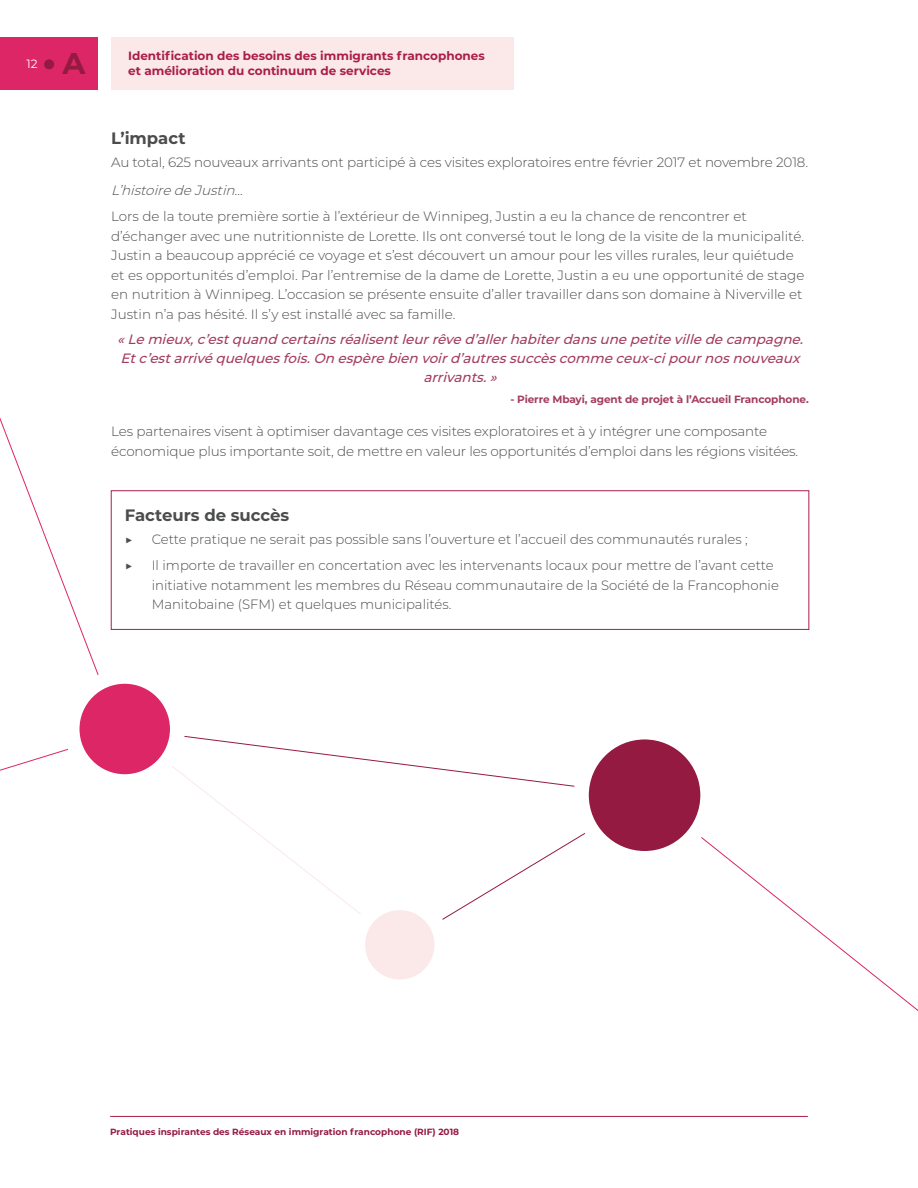
<style>
.page{position:relative;width:918px;height:1188px;background:#fff}
.page>*{position:absolute;margin:0;border:0;box-sizing:border-box;transform-origin:0 0}
.t1{font:700 30px "Montserrat";color:#941a42}
.Facteurs_sous-titre{font:700 16.5px "Montserrat";color:#4b4c4d}
.Sous-Titres{font:700 16.5px "Montserrat";color:#4b4c4d}
.Paragraphes{font:300 13.5px/19.5px "Montserrat";color:#4b4c4d}
.Citations_A{font:italic 500 13.5px/18.8px "Montserrat";color:#a43c5e;text-align:center}
.t2{font:italic 300 13.5px "Montserrat";color:#4b4c4d}
.t3{font:700 13.5px "Montserrat";color:#4b4c4d}
.t4{font:700 12px "Montserrat";color:#ab1d47}
.t5{font:12px "Montserrat";color:#fff}
.Citations_A__nom{font:700 10.5px "Montserrat";letter-spacing:-.01em;color:#a43c5e}
.t6{font:700 9px "Montserrat";color:#941a42}
</style>
<div class="page">
<div style="left:111px;top:38px;width:403px;height:52px;background:#fbe9e9"></div>
<div style="left:0;top:38px;width:97px;height:52px;background:#dc2666"></div>
<div style="left:44px;top:59px;width:10px;height:10px;background:#941a42;border-radius:50%"></div>
<hr style="left:110px;top:1116px;width:698px;height:1px;background:#ab1d47">
<svg style="left:701px;top:837px;width:217px;height:174px"></svg>
<svg style="left:0;top:417px;width:649px;height:503px"></svg>
<svg style="left:72px;top:676px;width:105px;height:106px;background:#e0447b"></svg>
<svg style="left:358px;top:903px;width:84px;height:84px;fill:#fbe9e9"></svg>
<div style="left:581px;top:732px;width:127px;height:127px;background:#941a42;border-radius:50%"></div>
<div style="left:64px;top:669px;width:121px;height:120px;border:15px solid #fff;border-radius:50%"></div>
<div style="left:350px;top:895px;width:99px;height:100px;border:15px solid #fff;border-radius:50%"></div>
<div style="left:574px;top:724px;width:141px;height:142px;border:15px solid #fff;border-radius:50%"></div>
<p class="t5" style="left:27px;top:56px;width:13px">12</p>
<h1 class="t1" style="left:62px;top:42px;width:24px">A</h1>
<p class="t4" style="left:128px;top:47px;width:358px">Identification des besoins des immigrants francophones</p>
<p class="t4" style="left:128px;top:62px;width:264px">et amélioration du continuum de services</p>
<p class="Sous-Titres" style="left:111px;top:127px;width:76px">L’impact</p>
<p class="Paragraphes" style="left:111px;top:152px;width:699px">Au total, 625 nouveaux arrivants ont participé à ces visites exploratoires entre février 2017 et novembre 2018.</p>
<p class="t2" style="left:111px;top:181px;width:138px">L’histoiredeJustin…</p>
<p class="Paragraphes" style="left:111px;top:206px;width:695px">Lors de la toute première sortie à l’extérieur de Winnipeg, Justin a eu la chance de rencontrer et d’échanger avec une nutritionniste de Lorette. Ils ont conversé tout le long de la visite de la municipalité.<br>Justin a beaucoup apprécié ce voyage et s’est découvert un amour pour les villes rurales, leur quiétude et es opportunités d’emploi. Par l’entremise de la dame de Lorette, Justin a eu une opportunité de stage en nutrition à Winnipeg. L’occasion se présente ensuite d’aller travailler dans son domaine à Niverville et Justin n’a pas hésité. Il s’y est installé avec sa famille.</p>
<p class="Citations_A" style="left:117px;top:330px;width:692px">«Lemieux,c’estquand certainsréalisentleurrêved’allerhabiterdansunepetitevilledecampagne.<br>Etc’estarrivéquelquesfois.On espèrebien voird’autressuccèscommeceux-cipournosnouveaux arrivants.»</p>
<p class="Citations_A__nom" style="left:510px;top:392px;width:300px">- Pierre Mbayi, agent de projet à l’Accueil Francophone.</p>
<p class="Paragraphes" style="left:111px;top:422px;width:689px">Les partenaires visent à optimiser davantage ces visites exploratoires et à y intégrer une composante économique plus importante soit, de mettre en valeur les opportunités d’emploi dans les régions visitées.</p>
<p class="Facteurs_sous-titre" style="left:125px;top:504px;width:166px">Facteurs de succès</p>
<p class="t3" style="left:125px;top:530px;width:9px">▶</p>
<p class="Paragraphes" style="left:152px;top:529px;width:598px">Cette pratique ne serait pas possible sans l’ouverture et l’accueil des communautés rurales ;</p>
<p class="t3" style="left:125px;top:556px;width:9px">▶</p>
<p class="Paragraphes" style="left:152px;top:555px;width:629px">Il importe de travailler en concertation avec les intervenants locaux pour mettre de l’avant cette initiative notamment les membres du Réseau communautaire de la Société de la Francophonie<br>Manitobaine (SFM) et quelques municipalités.</p>
<p class="t6" style="left:110px;top:1125px;width:351px">Pratiques inspirantes des Réseaux en immigration francophone (RIF) 2018</p>
</div>
